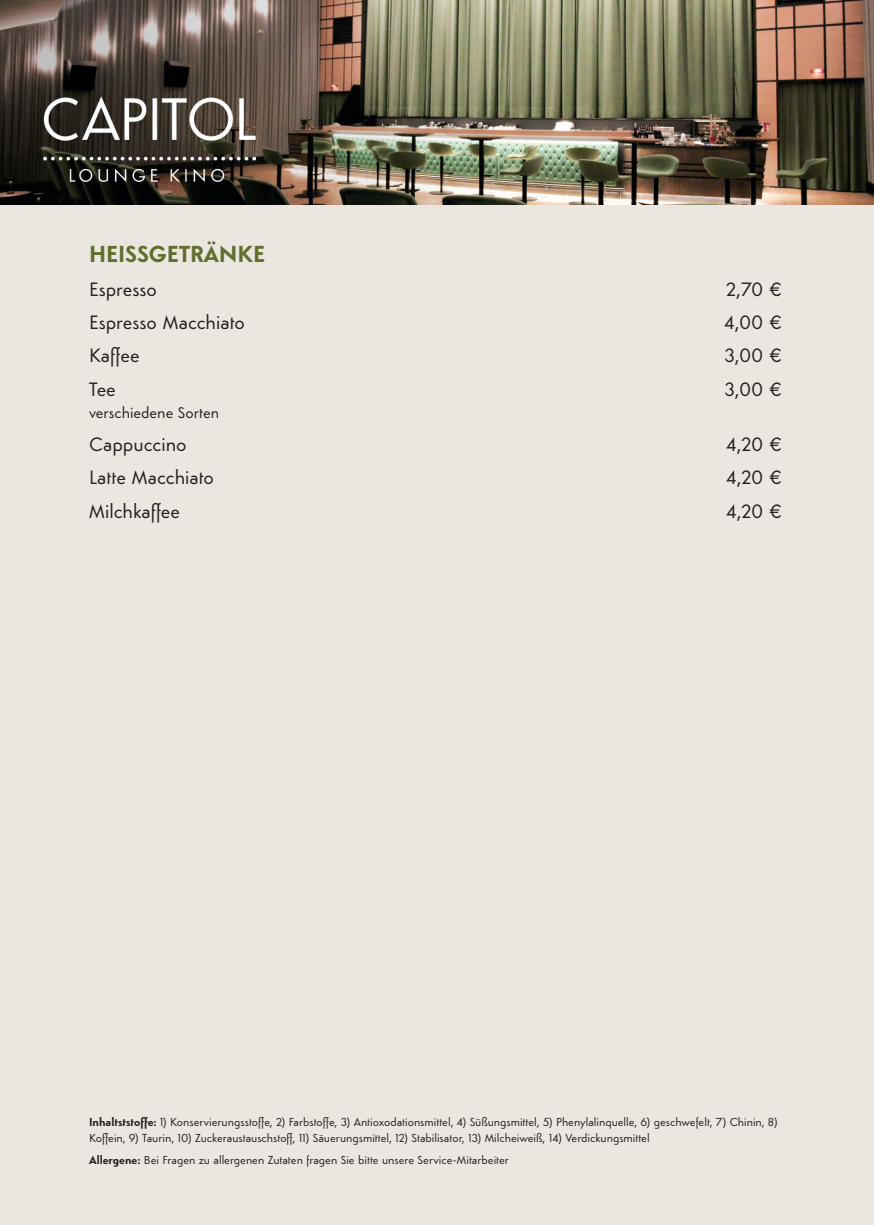
<style>
.page{position:relative;width:874px;height:1225px;background:#fff}
.page>*{position:absolute;margin:0;border:0;box-sizing:border-box;transform-origin:0 0}
.t1{font:700 24px "Simplo";color:#606e2e}
.t2{font:20px "Simplo";color:#231f20}
.t3{font:16px "Simplo";color:#231f20}
.t4{font:12px/16px "Simplo";color:#231f20}
.s1{font-weight:700}
</style>
<div class="page">
<div style="left:0;top:0;width:873px;height:1225px;background:#ebe6df"></div>
<img style="left:0;top:0;width:873px;height:204px">
<img style="left:44px;top:96px;width:211px;height:85px">
<p class="t1" style="left:89px;top:240px;width:177px">HEISSGETRÄNKE</p>
<p class="t2" style="left:89px;top:277px;width:69px">Espresso</p>
<p class="t2" style="left:726px;top:277px;width:57px">2,70 €</p>
<p class="t2" style="left:89px;top:311px;width:157px">Espresso Macchiato</p>
<p class="t2" style="left:723px;top:311px;width:59px">4,00 €</p>
<p class="t2" style="left:89px;top:344px;width:52px">Kaffee</p>
<p class="t2" style="left:724px;top:344px;width:59px">3,00 €</p>
<p class="t2" style="left:89px;top:377px;width:28px">Tee</p>
<p class="t2" style="left:724px;top:377px;width:59px">3,00 €</p>
<p class="t3" style="left:89px;top:403px;width:132px">verschiedene Sorten</p>
<p class="t2" style="left:89px;top:433px;width:99px">Cappuccino</p>
<p class="t2" style="left:725px;top:433px;width:57px">4,20 €</p>
<p class="t2" style="left:89px;top:466px;width:126px">Latte Macchiato</p>
<p class="t2" style="left:725px;top:466px;width:57px">4,20 €</p>
<p class="t2" style="left:89px;top:499px;width:93px">Milchkaffee</p>
<p class="t2" style="left:725px;top:499px;width:57px">4,20 €</p>
<p class="t4" style="left:89px;top:1114px;width:689px"><span class="s1">Inhaltststoffe:</span> 1) Konservierungsstoffe, 2) Farbstoffe, 3) Antioxodationsmittel, 4) Süßungsmittel, 5) Phenylalinquelle, 6) geschwefelt, 7) Chinin, 8)<br>Koffein, 9) Taurin, 10) Zuckeraustauschstoff, 11) Säuerungsmittel, 12) Stabilisator, 13) Milcheiweiß, 14) Verdickungsmittel</p>
<p class="t4" style="left:89px;top:1151px;width:421px"><span class="s1">Allergene:</span> Bei Fragen zu allergenen Zutaten fragen Sie bitte unsere Service-Mitarbeiter</p>
</div>
